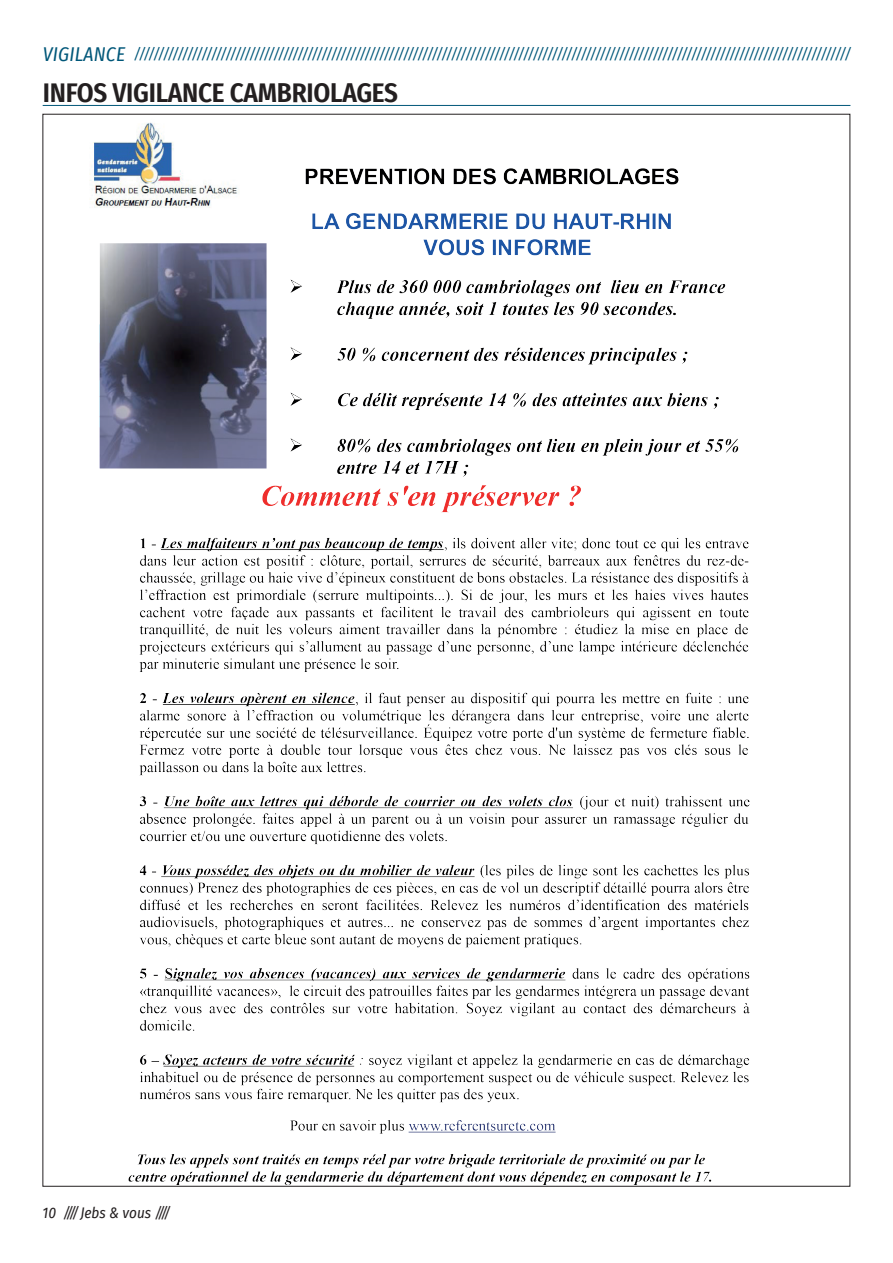
<style>
.page{position:relative;width:893px;height:1263px;background:#fff}
.page>*{position:absolute;margin:0;border:0;box-sizing:border-box;transform-origin:0 0}
.t1{font:600 27px "Fira Sans Condensed";letter-spacing:-.01em;color:#231f20}
.t2{font:italic 15px "Fira Sans Condensed";color:#005779}
.t3{font:italic 15px "Fira Sans Condensed";color:#231f20}
.s1{font-size:19.5px}
</style>
<div class="page">
<img style="left:90px;top:122px;width:660px;height:1062px">
<hr style="left:43px;top:105px;width:807px;height:1px;background:#005779">
<p class="t2" style="left:43px;top:43px;width:810px"><span class="s1">V I G I L A N C E</span> /////////////////////////////////////////////////////////////////////////////////////////////////////////////////////////////////////////////////////</p>
<h1 class="t1" style="left:43px;top:70px;width:357px">INFOS VIGILANCE CAMBRIOLAGES</h1>
<p class="t3" style="left:43px;top:1202px;width:130px">10 //// Jebs &amp; vous ////</p>
</div>
